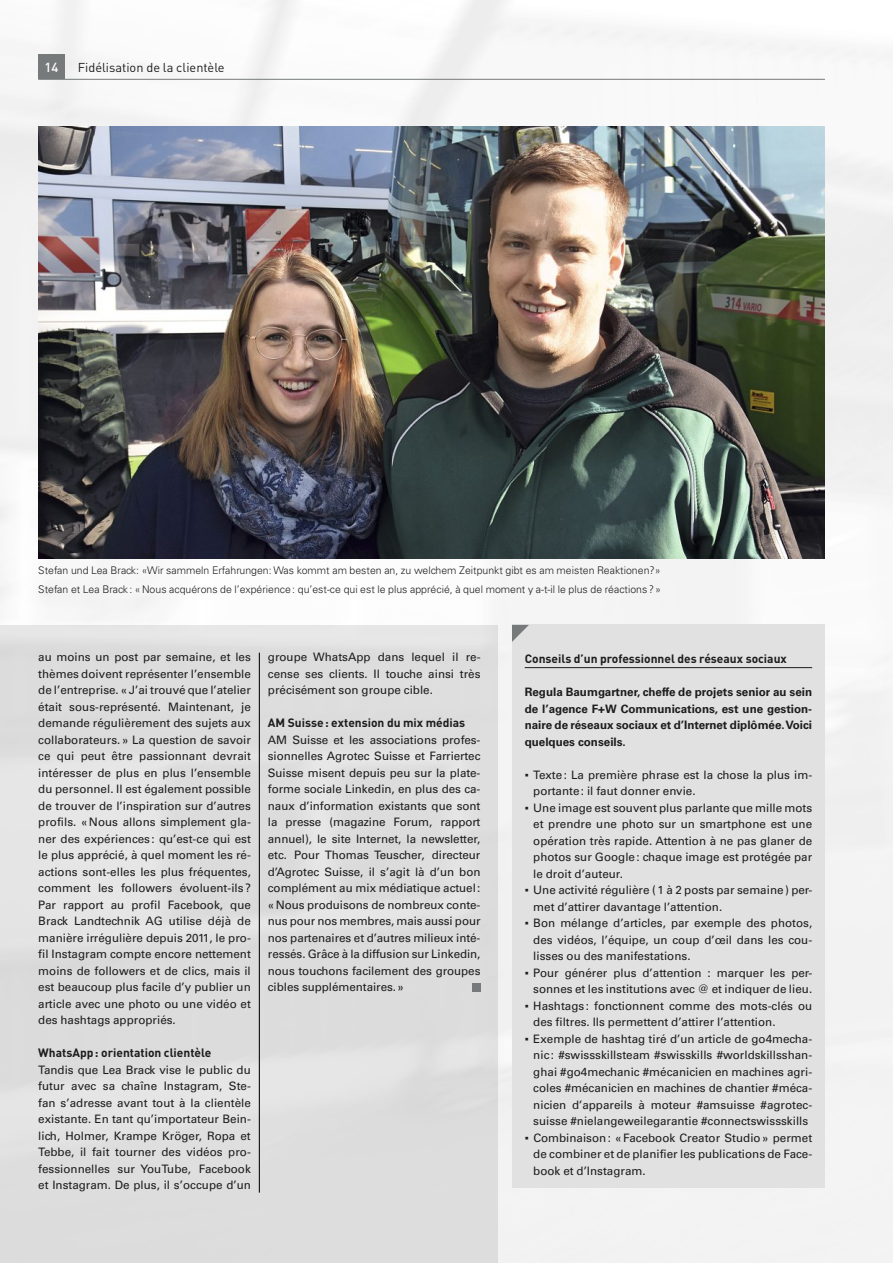
<style>
.page{position:relative;width:893px;height:1263px;background:#f5f5f5}
.page>*{position:absolute;margin:0;border:0;box-sizing:border-box;transform-origin:0 0}
.t1{font:500 13.05px "DIN Pro";color:#fff}
.t2{font:12.75px "DIN Pro";color:#1c1c1c}
.t3{font:700 12px "DIN Pro";color:#1c1c1c}
.t4{font:11.7px/16.5px "Univers LT Std";color:#1c1c1c;text-align:justify}
.t5{font:700 11.7px/16.5px "Univers LT Std";color:#1c1c1c;text-align:justify}
.t6{font:300 10.5px/18.5px "Univers LT Std";color:#1c1c1c}
.s1{font-family:"Arial"}
</style>
<div class="page">
<hr style="left:38px;top:79px;width:787px;height:1px;background:#777a7a">
<div style="left:38px;top:54px;width:27px;height:25px;background:#777a7a"></div>
<div style="left:0;top:625px;width:497px;height:638px;background:#ddd"></div>
<div style="left:472px;top:983px;width:8px;height:8px;background:#777a7a"></div>
<hr style="left:259px;top:653px;width:1px;height:539px;background:#1c1c1c">
<img style="left:38px;top:126px;width:787px;height:432px">
<div style="left:512px;top:625px;width:313px;height:563px;background:#e1e1e1"></div>
<hr style="left:525px;top:667px;width:287px;height:1px;background:#1c1c1c">
<svg style="left:512px;top:625px;width:17px;height:17px"></svg>
<p class="t1" style="left:45px;top:60px;width:15px">14</p>
<p class="t2" style="left:78px;top:59px;width:148px">Fidélisation de la clientèle</p>
<p class="t6" style="left:38px;top:561px;width:624px">Stefan und Lea Brack: «Wir sammeln Erfahrungen: Was kommt am besten an, zu welchem Zeitpunkt gibt es am meisten Reaktionen?»<br>Stefan et Lea Brack : «Nous acquérons de l’expérience: qu’est-ce qui est le plus apprécié, à quel moment y a-t-il le plus de réactions ?»</p>
<p class="t4" style="left:38px;top:649px;width:214px">au moins un post par semaine, et les thèmes doivent représenter l’ensemble de l’entreprise. «J’ai trouvé que l’atelier était sous-représenté. Maintenant, je demande régulièrement des sujets aux collaborateurs.» La question de savoir ce qui peut être passionnant devrait intéresser de plus en plus l’ensemble du personnel. Il est également possible de trouver de l’inspiration sur d’autres profils. «Nous allons simplement gla&shy;ner des expériences: qu’est-ce qui est le plus apprécié, à quel moment les ré&shy;actions sont-elles les plus fréquentes, comment les followers évoluent-ils?<br>Par rapport au profil Facebook, que Brack Landtechnik AG utilise déjà de manière irrégulière depuis 2011, le pro&shy;fil Instagram compte encore nettement moins de followers et de clics, mais il est beaucoup plus facile d’y publier un article avec une photo ou une vidéo et des hashtags appropriés.</p>
<p class="t3" style="left:38px;top:1046px;width:175px">WhatsApp: orientation clientèle</p>
<p class="t4" style="left:38px;top:1061px;width:214px">Tandis que Lea Brack vise le public du futur avec sa chaîne Instagram, Ste&shy;fan s’adresse avant tout à la clientèle existante. En tant qu’importateur Bein&shy;lich, Holmer, Krampe Kröger, Ropa et Tebbe, il fait tourner des vidéos pro&shy;fessionnelles sur YouTube, Facebook et Instagram. De plus, il s’occupe d’un</p>
<p class="t4" style="left:268px;top:649px;width:214px">groupe WhatsApp dans lequel il re&shy;cense ses clients. Il touche ainsi très précisément son groupe cible.</p>
<p class="t3" style="left:268px;top:716px;width:199px">AM Suisse: extension du mix médias</p>
<p class="t4" style="left:268px;top:731px;width:214px">AM Suisse et les associations profes&shy;sionnelles Agrotec Suisse et Farriertec Suisse misent depuis peu sur la plate&shy;forme sociale Linkedin, en plus des ca&shy;naux d’information existants que sont la presse (magazine Forum, rapport annuel), le site Internet, la newsletter, etc. Pour Thomas Teuscher, directeur d’Agrotec Suisse, il s’agit là d’un bon complément au mix médiatique actuel: «Nous produisons de nombreux conte&shy;nus pour nos membres, mais aussi pour nos partenaires et d’autres milieux inté&shy;ressés. Grâce à la diffusion sur Linkedin, nous touchons facilement des groupes cibles supplémentaires.»</p>
<p class="t3" style="left:525px;top:652px;width:264px">Conseils d’un professionnel des réseaux sociaux</p>
<p class="t5" style="left:525px;top:685px;width:289px">Regula Baumgartner, cheffe de projets senior au sein de l’agence F+W Communications, est une gestion&shy;naire de réseaux sociaux et d’Internet diplômée.Voici quelques conseils.</p>
<p class="t4" style="left:533px;top:766px;width:280px;text-indent:-9px"><span class="s1">▪</span> Texte: La première phrase est la chose la plus im&shy;portante: il faut donner envie.</p>
<p class="t4" style="left:533px;top:799px;width:280px;text-indent:-9px"><span class="s1">▪</span> Une image est souvent plus parlante que mille mots et prendre une photo sur un smartphone est une opération très rapide. Attention à ne pas glaner de photos sur Google: chaque image est protégée par le droit d’auteur.</p>
<p class="t4" style="left:533px;top:882px;width:280px;text-indent:-9px"><span class="s1">▪</span> Une activité régulière (1 à 2 posts par semaine) per&shy;met d’attirer davantage l’attention.</p>
<p class="t4" style="left:533px;top:915px;width:280px;text-indent:-9px"><span class="s1">▪</span> Bon mélange d’articles, par exemple des photos, des vidéos, l’équipe, un coup d’œil dans les cou&shy;lisses ou des manifestations.</p>
<p class="t4" style="left:525px;top:964px;width:289px;text-align:right"><span class="s1">▪</span> Pour générer plus d’attention : marquer les per&shy;sonnes et les institutions avec @ et indiquer de lieu.</p>
<p class="t4" style="left:533px;top:997px;width:280px;text-indent:-9px"><span class="s1">▪</span> Hashtags: fonctionnent comme des mots-clés ou des filtres. Ils permettent d’attirer l’attention.</p>
<p class="t4" style="left:533px;top:1030px;width:280px;text-indent:-9px"><span class="s1">▪</span> Exemple de hashtag tiré d’un article de go4mecha&shy;nic: #swissskillsteam #swisskills #worldskillsshan&shy;ghai #go4mechanic #mécanicien en machines agri&shy;coles #mécanicien en machines de chantier #méca&shy;nicien d’appareils à moteur #amsuisse #agrotec&shy;suisse #nielangeweilegarantie #connectswissskills</p>
<p class="t4" style="left:533px;top:1129px;width:280px;text-indent:-9px"><span class="s1">▪</span> Combinaison: «Facebook Creator Studio» permet de combiner et de planifier les publications de Face&shy;book et d’Instagram.</p>
</div>
